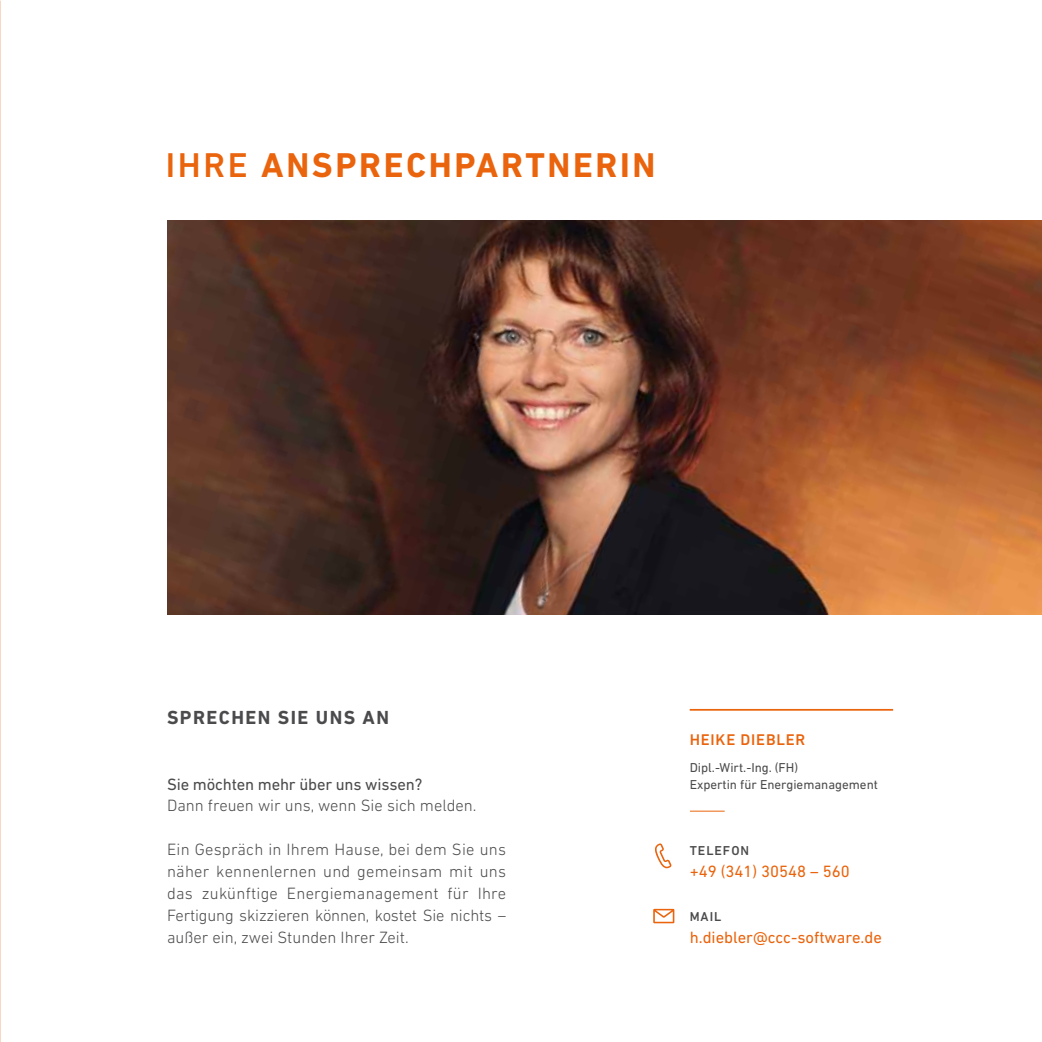
<style>
.page{position:relative;width:1042px;height:1042px;background:#fff}
.page>*{position:absolute;margin:0;border:0;box-sizing:border-box;transform-origin:0 0}
.t1{font:700 35px "DIN Next LT Pro";letter-spacing:.075em;color:#ea640d}
.t2{font:700 19.25px "DIN Next LT Pro";letter-spacing:.075em;color:#4b4b4d}
.t3{font:300 16.62px/21.9px "DIN Next LT Pro";color:#4b4b4d;text-align:justify}
.t4{font:16.62px "DIN Next LT Pro";color:#ea640d}
.t5{font:16.62px "DIN Next LT Pro";letter-spacing:-.01em;color:#4b4b4d}
.t6{font:500 15.75px "DIN Next LT Pro";letter-spacing:.05em;color:#ea640d}
.t7{font:13.12px/16.6px "DIN Next LT Pro";color:#4b4b4d}
.t8{font:500 13.12px "DIN Next LT Pro";letter-spacing:.075em;color:#4b4b4d}
.s1{font-weight:500}
</style>
<div class="page">
<img style="left:167px;top:221px;width:875px;height:393px">
<hr style="left:690px;top:709px;width:203px;height:2px;background:#ea640d">
<hr style="left:690px;top:811px;width:35px;height:1px;background:#ea640d">
<svg style="left:655px;top:843px;width:16px;height:25px"></svg>
<svg style="left:653px;top:909px;width:21px;height:14px"></svg>
<h1 class="t1" style="left:166px;top:144px;width:491px"><span class="s1">IHRE</span> ANSPRECHPARTNERIN</h1>
<p class="t2" style="left:167px;top:706px;width:223px">SPRECHEN SIE UNS AN</p>
<p class="t6" style="left:690px;top:731px;width:117px">HEIKE DIEBLER</p>
<p class="t7" style="left:690px;top:759px;width:190px">Dipl.-Wirt.-Ing. (FH)<br>Expertin für Energiemanagement</p>
<p class="t5" style="left:167px;top:774px;width:257px">Sie möchten mehr über uns wissen?</p>
<p class="t3" style="left:167px;top:794px;width:311px">Dann freuen wir uns, wenn Sie sich melden.</p>
<p class="t3" style="left:167px;top:838px;width:341px">Ein Gespräch in Ihrem Hause, bei dem Sie uns näher kennenlernen und gemeinsam mit uns das zukünftige Energiemanagement für Ihre Fertigung skizzieren können, kostet Sie nichts – außer ein, zwei Stunden Ihrer Zeit.</p>
<p class="t8" style="left:690px;top:843px;width:61px">TELEFON</p>
<p class="t4" style="left:690px;top:862px;width:162px">+49 (341) 30548 – 560</p>
<p class="t8" style="left:690px;top:909px;width:32px">MAIL</p>
<p class="t4" style="left:690px;top:927px;width:194px">h.diebler@ccc-software.de</p>
</div>
